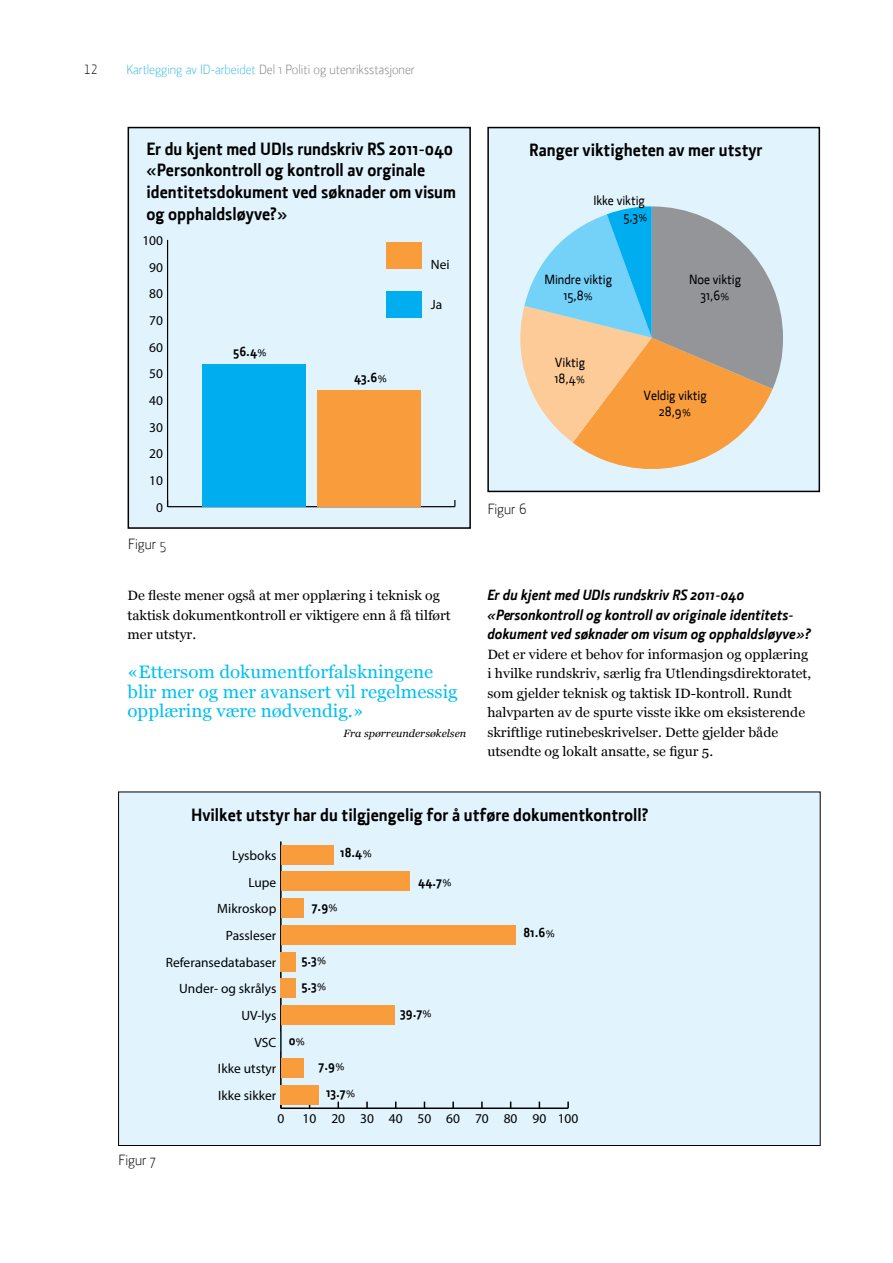
<style>
.page{position:relative;width:893px;height:1263px;background:#fff}
.page>*{position:absolute;margin:0;border:0;box-sizing:border-box;transform-origin:0 0}
.t1{font:700 18px/21.6px "Section";color:#000}
.t2{font:18px/19.5px "Georgia";color:#00c0f3;scale:1.04 1}
.t3{font:italic 700 15px/19.5px "Section";color:#000}
.t4{font:300 15px "Section";color:#000}
.t5{font:13.5px/19.5px "Georgia";color:#000;scale:1.04 1}
.t6{font:13.5px "Myriad Pro";color:#000}
.t7{font:500 13.5px/16.2px "Section";color:#000;text-align:center}
.t8{font:300 13.5px "Section";color:#808285}
.t9{font:13.5px "Section Light Caps";color:#000}
.t10{font:700 13.2px/26px "Section";color:#000}
.t11{font:italic 10.5px "Georgia";color:#000;scale:1.04 1}
.s1{color:#41bce7}
</style>
<div class="page">
<div style="left:131px;top:130px;width:337px;height:396px;background:#e1f4fd"></div>
<hr style="left:168px;top:506px;width:287px;height:1px;background:#000">
<hr style="left:167px;top:240px;width:1px;height:267px;background:#000">
<div style="left:386px;top:242px;width:36px;height:27px;background:#f99d3c"></div>
<div style="left:317px;top:390px;width:103px;height:117px;background:#f99d3c"></div>
<div style="left:386px;top:291px;width:36px;height:27px;background:#00aeef"></div>
<div style="left:202px;top:364px;width:103px;height:143px;background:#00aeef"></div>
<div style="left:128px;top:127px;width:343px;height:402px;border:2px solid #000"></div>
<div style="left:119px;top:792px;width:701px;height:353px;background:#e1f4fd"></div>
<hr style="left:281px;top:1107px;width:287px;height:2px;background:#000">
<svg style="left:366px;top:1101px;width:2px;height:7px"></svg>
<svg style="left:452px;top:1101px;width:2px;height:7px"></svg>
<svg style="left:481px;top:1101px;width:2px;height:7px"></svg>
<svg style="left:567px;top:1101px;width:2px;height:7px"></svg>
<hr style="left:280px;top:841px;width:2px;height:267px;background:#000">
<div style="left:281px;top:845px;width:53px;height:19px;background:#f99d3c"></div>
<div style="left:281px;top:872px;width:128px;height:19px;background:#f99d3c"></div>
<div style="left:281px;top:898px;width:23px;height:20px;background:#f99d3c"></div>
<div style="left:281px;top:925px;width:234px;height:19px;background:#f99d3c"></div>
<div style="left:281px;top:952px;width:15px;height:19px;background:#f99d3c"></div>
<div style="left:281px;top:978px;width:15px;height:20px;background:#f99d3c"></div>
<div style="left:281px;top:1005px;width:113px;height:19px;background:#f99d3c"></div>
<div style="left:281px;top:1059px;width:23px;height:19px;background:#f99d3c"></div>
<div style="left:281px;top:1085px;width:38px;height:19px;background:#f99d3c"></div>
<div style="left:490px;top:130px;width:327px;height:359px;background:#e1f4fd"></div>
<svg style="left:511px;top:206px;width:272px;height:281px;background:#c3c1b0"></svg>
<div style="left:487px;top:127px;width:333px;height:365px;border:2px solid #000"></div>
<p class="t9" style="left:84px;top:61px;width:15px">12</p>
<p class="t8" style="left:126px;top:61px;width:290px"><span class="s1">Kartlegging av ID-arbeidet</span> Del 1 Politi og utenriksstasjoner</p>
<h1 class="t1" style="left:146px;top:138px;width:311px">Er du kjent med UDIs rundskriv RS 2011-040 «Personkontroll og kontroll av orginale identitetsdokument ved søknader om visum og opphaldsløyve?»</h1>
<p class="t6" style="left:142px;top:232px;width:22px">100</p>
<p class="t6" style="left:149px;top:259px;width:15px">90</p>
<p class="t6" style="left:149px;top:285px;width:15px">80</p>
<p class="t6" style="left:149px;top:312px;width:15px">70</p>
<p class="t6" style="left:149px;top:339px;width:15px">60</p>
<p class="t6" style="left:149px;top:365px;width:15px">50</p>
<p class="t6" style="left:149px;top:392px;width:15px">40</p>
<p class="t6" style="left:149px;top:419px;width:15px">30</p>
<p class="t6" style="left:149px;top:445px;width:15px">20</p>
<p class="t6" style="left:149px;top:472px;width:15px">10</p>
<p class="t6" style="left:156px;top:499px;width:8px">0</p>
<p class="t4" style="left:128px;top:535px;width:39px">Figur 5</p>
<p class="t10" style="left:233px;top:339px;width:35px">56.4%</p>
<p class="t10" style="left:354px;top:365px;width:35px">43.6%</p>
<p class="t6" style="left:431px;top:257px;width:20px">Nei</p>
<p class="t6" style="left:431px;top:297px;width:13px">Ja</p>
<p class="t5" style="left:128px;top:586px;width:312px">De fleste mener også at mer opplæring i teknisk og taktisk dokumentkontroll er viktigere enn å få tilført mer utstyr.</p>
<h1 class="t2" style="left:128px;top:662px;width:319px">«Ettersom dokumentforfalskningene blir mer og mer avansert vil regelmessig opplæring være nødvendig.»</h1>
<p class="t11" style="left:344px;top:726px;width:119px">Fra spørreundersøkelsen</p>
<h1 class="t1" style="left:529px;top:139px;width:235px">Ranger viktigheten av mer utstyr</h1>
<p class="t7" style="left:593px;top:193px;width:56px;text-align:right">Ikke viktig<br>5,3%</p>
<p class="t7" style="left:544px;top:271px;width:69px">Mindre viktig<br>15,8%</p>
<p class="t7" style="left:554px;top:354px;width:32px;text-align:left">Viktig<br>18,4%</p>
<p class="t7" style="left:689px;top:272px;width:54px">Noe viktig<br>31,6%</p>
<p class="t4" style="left:488px;top:500px;width:40px">Figur 6</p>
<p class="t7" style="left:643px;top:387px;width:65px">Veldig viktig<br>28,9%</p>
<p class="t3" style="left:487px;top:585px;width:324px">Er du kjent med UDIs rundskriv RS 2011-040 «Personkontroll og kontroll av originale identitets&shy;dokument ved søknader om visum og opphaldsløyve»?</p>
<p class="t5" style="left:487px;top:644px;width:313px">Det er videre et behov for informasjon og opplæring i hvilke rundskriv, særlig fra Utlendingsdirektoratet, som gjelder teknisk og taktisk ID-kontroll. Rundt halvparten av de spurte visste ikke om eksisterende skriftlige rutinebeskrivelser. Dette gjelder både utsendte og lokalt ansatte, se figur 5.</p>
<h1 class="t1" style="left:191px;top:804px;width:459px">Hvilket utstyr har du tilgjengelig for å utføre dokumentkontroll?</h1>
<p class="t6" style="left:232px;top:847px;width:46px">Lysboks</p>
<p class="t10" style="left:340px;top:840px;width:33px">18.4%</p>
<p class="t6" style="left:248px;top:874px;width:29px">Lupe</p>
<p class="t10" style="left:418px;top:868px;width:35px">44.7%</p>
<p class="t6" style="left:217px;top:900px;width:61px">Mikroskop</p>
<p class="t10" style="left:312px;top:894px;width:28px">7.9%</p>
<p class="t6" style="left:226px;top:927px;width:52px">Passleser</p>
<p class="t10" style="left:523px;top:920px;width:33px">81.6%</p>
<p class="t6" style="left:166px;top:954px;width:112px">Referansedatabaser</p>
<p class="t6" style="left:179px;top:980px;width:99px">Under- og skrålys</p>
<p class="t10" style="left:301px;top:947px;width:27px">5.3%<br>5.3%</p>
<p class="t6" style="left:241px;top:1007px;width:36px">UV-lys</p>
<p class="t10" style="left:400px;top:1000px;width:33px">39.7%</p>
<p class="t6" style="left:254px;top:1034px;width:23px">VSC</p>
<p class="t10" style="left:289px;top:1028px;width:18px">0%</p>
<p class="t6" style="left:218px;top:1060px;width:60px">Ikke utstyr</p>
<p class="t6" style="left:218px;top:1087px;width:60px">Ikke sikker</p>
<p class="t10" style="left:326px;top:1052px;width:31px;line-height:27.2px;text-indent:-7px">7.9%<br>13.7%</p>
<p class="t4" style="left:119px;top:1152px;width:39px">Figur 7</p>
<p class="t6" style="left:277px;top:1110px;width:8px">0</p>
<p class="t6" style="left:303px;top:1110px;width:277px">10 20 30 40 50 60 70 80 90 100</p>
</div>
